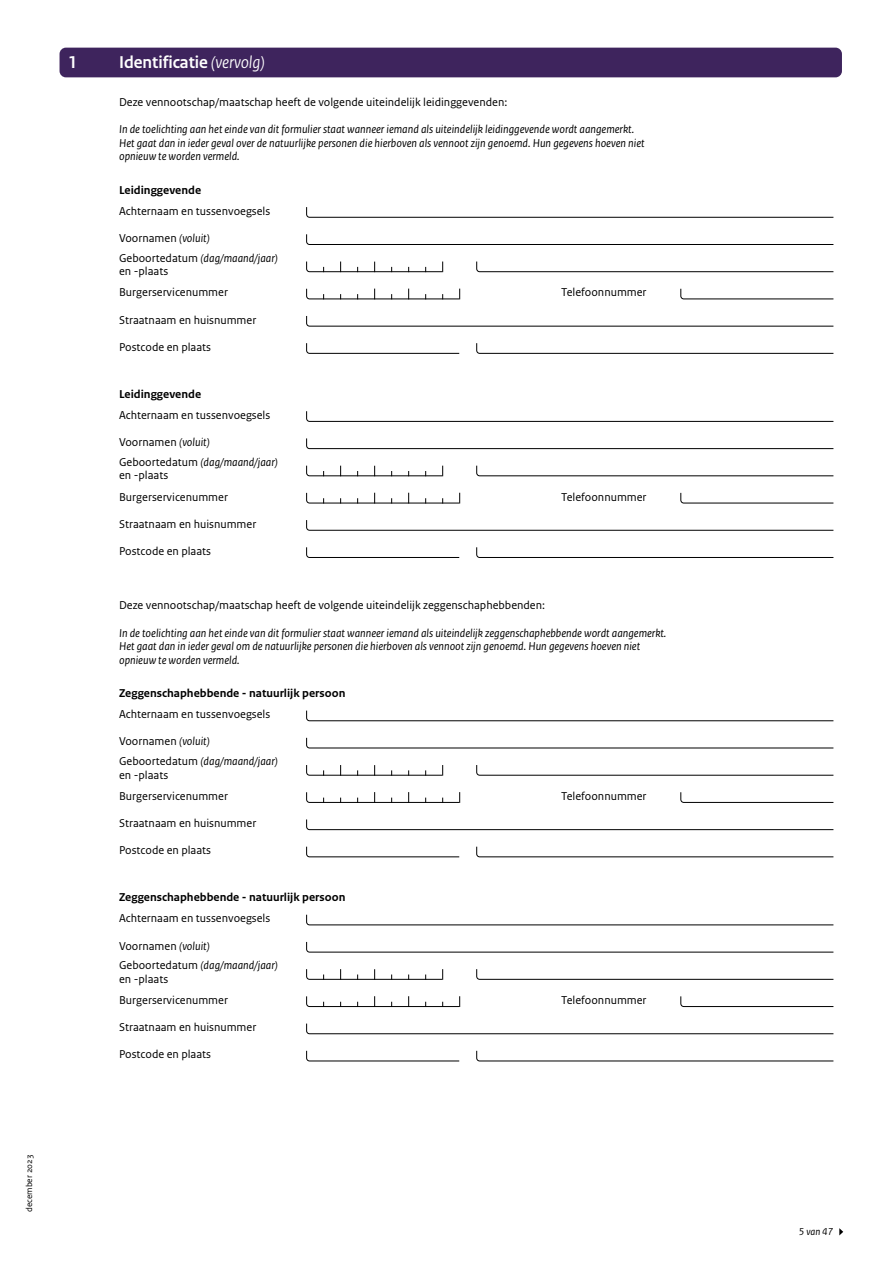
<style>
.page{position:relative;width:893px;height:1263px;background:#fff}
.page>*{position:absolute;margin:0;border:0;box-sizing:border-box;transform-origin:0 0}
.t1{font:700 18px "Rijksoverheid Sans Heading";color:#fff}
.Tekst_invulkaders{font:12px "Rijksoverheid Sans Text";color:#000}
.Instructie{font:italic 12px/13.6px "Rijksoverheid Sans Text";color:#000}
.Tekst_invulkaders_-4{font:12px/13.6px "Rijksoverheid Sans Text";color:#000}
.Tekst_introductie_ko{font:700 12px "Rijksoverheid Sans Text";color:#000}
.t2{font:italic 10.5px "Rijksoverheid Sans Text";color:#000}
.t3{font:9px "Rijksoverheid Sans Text";color:#000}
.s1{font-weight:400;font-style:italic}
.s2{font-style:italic}
</style>
<div class="page">
<svg style="left:839px;top:1228px;width:4px;height:7px"></svg>
<div style="left:60px;top:48px;width:782px;height:29px;background:#3e245d;border-radius:6px"></div>
<svg style="left:306px;top:207px;width:528px;height:11px"></svg>
<svg style="left:306px;top:411px;width:528px;height:11px"></svg>
<svg style="left:306px;top:234px;width:528px;height:11px"></svg>
<svg style="left:306px;top:438px;width:528px;height:11px"></svg>
<svg style="left:476px;top:261px;width:358px;height:12px"></svg>
<svg style="left:476px;top:465px;width:358px;height:12px"></svg>
<svg style="left:476px;top:343px;width:358px;height:11px"></svg>
<svg style="left:476px;top:547px;width:358px;height:11px"></svg>
<svg style="left:306px;top:343px;width:154px;height:11px"></svg>
<svg style="left:306px;top:547px;width:154px;height:11px"></svg>
<svg style="left:306px;top:316px;width:528px;height:11px"></svg>
<svg style="left:306px;top:520px;width:528px;height:11px"></svg>
<svg style="left:306px;top:261px;width:137px;height:12px"></svg>
<svg style="left:306px;top:465px;width:137px;height:12px"></svg>
<svg style="left:306px;top:288px;width:154px;height:12px"></svg>
<svg style="left:306px;top:492px;width:154px;height:12px"></svg>
<svg style="left:306px;top:710px;width:528px;height:12px"></svg>
<svg style="left:306px;top:914px;width:528px;height:12px"></svg>
<svg style="left:306px;top:737px;width:528px;height:12px"></svg>
<svg style="left:306px;top:941px;width:528px;height:12px"></svg>
<svg style="left:476px;top:765px;width:358px;height:11px"></svg>
<svg style="left:476px;top:969px;width:358px;height:11px"></svg>
<svg style="left:476px;top:846px;width:358px;height:12px"></svg>
<svg style="left:476px;top:1050px;width:358px;height:12px"></svg>
<svg style="left:306px;top:846px;width:154px;height:12px"></svg>
<svg style="left:306px;top:1050px;width:154px;height:12px"></svg>
<svg style="left:306px;top:819px;width:528px;height:11px"></svg>
<svg style="left:306px;top:1023px;width:528px;height:12px"></svg>
<svg style="left:306px;top:765px;width:137px;height:11px"></svg>
<svg style="left:306px;top:969px;width:137px;height:11px"></svg>
<svg style="left:306px;top:792px;width:154px;height:11px"></svg>
<svg style="left:306px;top:996px;width:154px;height:11px"></svg>
<svg style="left:680px;top:288px;width:154px;height:12px"></svg>
<svg style="left:680px;top:492px;width:154px;height:12px"></svg>
<svg style="left:680px;top:792px;width:154px;height:11px"></svg>
<svg style="left:680px;top:996px;width:154px;height:11px"></svg>
<h1 class="t1" style="left:68px;top:52px;width:11px">1</h1>
<h1 class="t1" style="left:119px;top:52px;width:148px">Identificatie <span class="s1">(vervolg)</span></h1>
<p class="Tekst_invulkaders" style="left:119px;top:95px;width:390px">Deze vennootschap/maatschap heeft de volgende uiteindelijk leidinggevenden:</p>
<p class="Instructie" style="left:119px;top:123px;width:527px">In de toelichting aan het einde van dit formulier staat wanneer iemand als uiteindelijk leidinggevende wordt aangemerkt.<br>Het gaat dan in ieder geval over de natuurlijke personen die hierboven als vennoot zijn genoemd. Hun gegevens hoeven niet opnieuw te worden vermeld.</p>
<h3 class="Tekst_introductie_ko" style="left:119px;top:183px;width:84px">Leidinggevende</h3>
<p class="Tekst_invulkaders" style="left:119px;top:204px;width:153px">Achternaam en tussenvoegsels</p>
<p class="Tekst_invulkaders" style="left:119px;top:231px;width:92px">Voornamen <span class="s2">(voluit)</span></p>
<p class="Tekst_invulkaders_-4" style="left:119px;top:251px;width:160px">Geboortedatum <span class="s2">(dag/maand/jaar) </span>en -plaats</p>
<p class="Tekst_invulkaders" style="left:119px;top:286px;width:110px">Burgerservicenummer</p>
<p class="Tekst_invulkaders" style="left:561px;top:286px;width:87px">Telefoonnummer</p>
<p class="Tekst_invulkaders" style="left:119px;top:313px;width:139px">Straatnaam en huisnummer</p>
<p class="Tekst_invulkaders" style="left:119px;top:340px;width:94px">Postcode en plaats</p>
<h3 class="Tekst_introductie_ko" style="left:119px;top:387px;width:84px">Leidinggevende</h3>
<p class="Tekst_invulkaders" style="left:119px;top:408px;width:153px">Achternaam en tussenvoegsels</p>
<p class="Tekst_invulkaders" style="left:119px;top:435px;width:92px">Voornamen <span class="s2">(voluit)</span></p>
<p class="Tekst_invulkaders_-4" style="left:119px;top:455px;width:160px">Geboortedatum <span class="s2">(dag/maand/jaar) </span>en -plaats</p>
<p class="Tekst_invulkaders" style="left:119px;top:490px;width:110px">Burgerservicenummer</p>
<p class="Tekst_invulkaders" style="left:561px;top:490px;width:87px">Telefoonnummer</p>
<p class="Tekst_invulkaders" style="left:119px;top:517px;width:139px">Straatnaam en huisnummer</p>
<p class="Tekst_invulkaders" style="left:119px;top:544px;width:94px">Postcode en plaats</p>
<p class="Tekst_invulkaders" style="left:119px;top:599px;width:427px">Deze vennootschap/maatschap heeft de volgende uiteindelijk zeggenschaphebbenden:</p>
<p class="Instructie" style="left:119px;top:626px;width:549px">In de toelichting aan het einde van dit formulier staat wanneer iemand als uiteindelijk zeggenschaphebbende wordt aangemerkt.<br>Het gaat dan in ieder geval om de natuurlijke personen die hierboven als vennoot zijn genoemd. Hun gegevens hoeven niet opnieuw te worden vermeld.</p>
<h3 class="Tekst_introductie_ko" style="left:119px;top:686px;width:228px">Zeggenschaphebbende - natuurlijk persoon</h3>
<p class="Tekst_invulkaders" style="left:119px;top:707px;width:153px">Achternaam en tussenvoegsels</p>
<p class="Tekst_invulkaders" style="left:119px;top:735px;width:92px">Voornamen <span class="s2">(voluit)</span></p>
<p class="Tekst_invulkaders_-4" style="left:119px;top:754px;width:160px">Geboortedatum <span class="s2">(dag/maand/jaar) </span>en -plaats</p>
<p class="Tekst_invulkaders" style="left:119px;top:789px;width:110px">Burgerservicenummer</p>
<p class="Tekst_invulkaders" style="left:561px;top:789px;width:87px">Telefoonnummer</p>
<p class="Tekst_invulkaders" style="left:119px;top:816px;width:139px">Straatnaam en huisnummer</p>
<p class="Tekst_invulkaders" style="left:119px;top:843px;width:94px">Postcode en plaats</p>
<h3 class="Tekst_introductie_ko" style="left:119px;top:890px;width:228px">Zeggenschaphebbende - natuurlijk persoon</h3>
<p class="Tekst_invulkaders" style="left:119px;top:911px;width:153px">Achternaam en tussenvoegsels</p>
<p class="Tekst_invulkaders" style="left:119px;top:939px;width:92px">Voornamen <span class="s2">(voluit)</span></p>
<p class="Tekst_invulkaders_-4" style="left:119px;top:959px;width:160px">Geboortedatum <span class="s2">(dag/maand/jaar) </span>en -plaats</p>
<p class="Tekst_invulkaders" style="left:119px;top:993px;width:110px">Burgerservicenummer</p>
<p class="Tekst_invulkaders" style="left:561px;top:993px;width:87px">Telefoonnummer</p>
<p class="Tekst_invulkaders" style="left:119px;top:1020px;width:139px">Straatnaam en huisnummer</p>
<p class="Tekst_invulkaders" style="left:119px;top:1048px;width:94px">Postcode en plaats</p>
<p class="t3" style="left:24px;top:1212px;width:59px;rotate:-90deg">december 2023</p>
<p class="t2" style="left:799px;top:1226px;width:36px">5 van 47</p>
</div>
